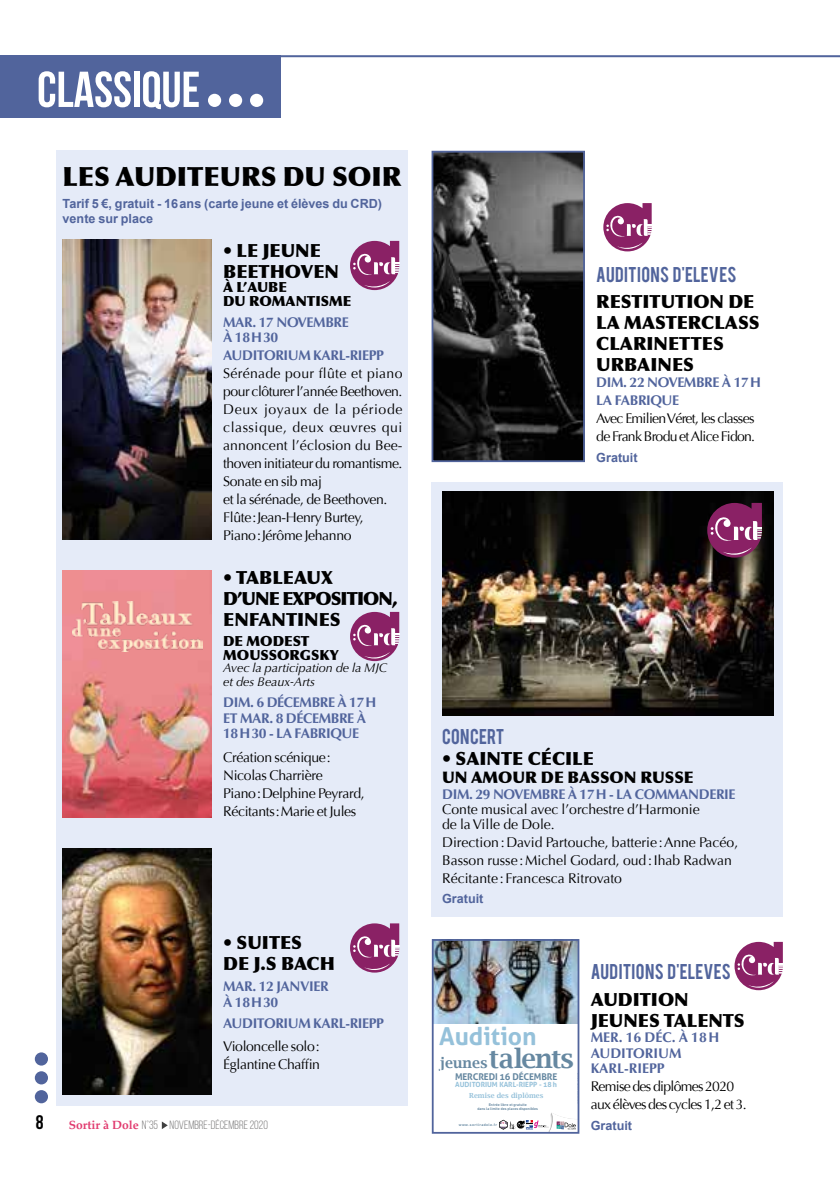
<style>
.page{position:relative;width:840px;height:1191px;background:#fff}
.page>*{position:absolute;margin:0;border:0;box-sizing:border-box;transform-origin:0 0}
.t1{font:700 50.4px "Bebas Neue";color:#fff}
.t2{font:900 26.6px "Optima";color:#000}
.t3{font:600 26.6px "Lucida Bright";letter-spacing:-.05em;color:#6688a1}
.t4{font:700 24.6px "Aller";color:#95c1da}
.t5{font:700 19.6px "Bebas Neue";color:#000}
.t6{font:900 18.2px/21px "Optima";color:#000}
.t7{font:900 18.2px/21px "Optima";letter-spacing:-.03em;color:#000}
.t8{font:16.8px "Bebas";letter-spacing:.015em;color:#51649c}
.t9{font:900 16px "Optima";color:#000}
.t10{font:600 14.4px "Lucida Bright";color:#6688a1}
.t11{font:14px/18px "Optima";letter-spacing:-.025em;color:#000}
.t12{font:700 14px/15.4px "Optima";letter-spacing:-.025em;color:#51649c}
.t13{font:14px/18px "Optima";color:#000}
.t14{font:14px/18px "Optima";letter-spacing:-.05em;color:#000}
.t15{font:900 14px/14px "Optima";color:#000}
.t16{font:700 14px/15.4px "Optima";color:#51649c}
.t17{font:700 12.6px/15.4px "Arial";color:#51649c}
.t18{font:italic 12.6px/14px "Optima";color:#000}
.t19{font:12px "Bebas Neue";color:#7c7b7b}
.t20{font:700 9.4px "Aller";letter-spacing:-.015em;color:#6688a1}
.t21{font:700 7.2px "Aller";color:#95c1da}
.t22{font:600 7px "Lucida Bright";color:#95c1da}
.t23{font:700 3.6px/3.6px "DIN";color:#6688a1;text-align:center}
.t24{font:700 3.6px "DIN";color:#6688a1;scale:1.04 1}
.s1{font-family:"Palatino";font-weight:700;color:#e13b6f}
</style>
<div class="page">
<hr style="left:0;top:55px;width:839px;height:2px;background:#51649c">
<svg style="left:162px;top:1121px;width:6px;height:8px"></svg>
<div style="left:35px;top:1090px;width:13px;height:13px;background:#51649c;border-radius:50%"></div>
<div style="left:35px;top:1071px;width:13px;height:13px;background:#51649c;border-radius:50%"></div>
<div style="left:35px;top:1052px;width:13px;height:13px;background:#51649c;border-radius:50%"></div>
<div style="left:0;top:55px;width:280px;height:63px;background:#51649c"></div>
<div style="left:208px;top:94px;width:13px;height:13px;background:#fff;border-radius:50%"></div>
<div style="left:229px;top:94px;width:13px;height:13px;background:#fff;border-radius:50%"></div>
<div style="left:250px;top:94px;width:13px;height:13px;background:#fff;border-radius:50%"></div>
<div style="left:431px;top:482px;width:351px;height:435px;background:#e5ebf8"></div>
<img style="left:442px;top:491px;width:330px;height:224px">
<svg style="left:706px;top:503px;width:55px;height:54px"></svg>
<svg style="left:734px;top:942px;width:48px;height:48px"></svg>
<img style="left:434px;top:942px;width:142px;height:81px">
<svg style="left:499px;top:1113px;width:77px;height:17px"></svg>
<div style="left:431px;top:939px;width:148px;height:194px;border:2px solid #51649c"></div>
<svg style="left:603px;top:203px;width:48px;height:48px"></svg>
<img style="left:434px;top:154px;width:147px;height:305px">
<div style="left:431px;top:151px;width:153px;height:311px;border:2px solid #51649c"></div>
<div style="left:57px;top:151px;width:351px;height:955px;background:#e5ebf8"></div>
<svg style="left:350px;top:241px;width:49px;height:49px"></svg>
<svg style="left:350px;top:612px;width:49px;height:49px"></svg>
<img style="left:63px;top:571px;width:149px;height:246px">
<img style="left:72px;top:601px;width:130px;height:51px">
<img style="left:63px;top:239px;width:149px;height:301px">
<img style="left:63px;top:848px;width:149px;height:246px">
<svg style="left:350px;top:923px;width:49px;height:49px"></svg>
<h1 class="t1" style="left:37px;top:62px;width:164px">CLASSIQUE</h1>
<h2 class="t2" style="left:63px;top:161px;width:340px">LES AUDITEURS DU SOIR</h2>
<p class="t17" style="left:63px;top:196px;width:321px">Tarif 5 €, gratuit - 16ans (carte jeune et élèves du CRD) vente sur place</p>
<h3 class="t6" style="left:223px;top:240px;width:117px">• LE JEUNE<br>BEETHOVEN</h3>
<p class="t15" style="left:223px;top:280px;width:130px">À L’AUBE<br>DU ROMANTISME</p>
<p class="t12" style="left:223px;top:314px;width:127px">MAR. 17 NOVEMBRE<br>À 18H30</p>
<p class="t12" style="left:223px;top:348px;width:162px">AUDITORIUM KARL-RIEPP</p>
<p class="t11" style="left:223px;top:364px;width:181px">Sérénade pour flûte et piano pour clôturer l’année Beethoven.<br>Deux joyaux de la période classique, deux œuvres qui annoncent l’éclosion du Bee&shy;thoven initiateur du romantisme.<br>Sonate en sib maj<br>et la sérénade, de Beethoven.<br>Flûte:Jean-Henry Burtey,<br>Piano:Jérôme Jehanno</p>
<h3 class="t7" style="left:223px;top:567px;width:176px">• TABLEAUX<br>D’UNE EXPOSITION,<br>ENFANTINES</h3>
<p class="t15" style="left:223px;top:633px;width:117px">DE MODEST<br>MOUSSORGSKY</p>
<p class="t18" style="left:223px;top:661px;width:165px">Avec la participation de la MJC et des Beaux-Arts</p>
<p class="t12" style="left:223px;top:695px;width:155px">DIM. 6 DÉCEMBRE À 17H<br>ET MAR. 8 DÉCEMBRE À<br>18H30 - LA FABRIQUE</p>
<p class="t11" style="left:223px;top:748px;width:143px">Création scénique:<br>Nicolas Charrière<br>Piano:Delphine Peyrard,<br>Récitants:Marie et Jules</p>
<h3 class="t6" style="left:223px;top:932px;width:113px">• SUITES<br>DE J.S BACH</h3>
<p class="t12" style="left:223px;top:979px;width:107px">MAR. 12 JANVIER<br>À 18H30</p>
<p class="t12" style="left:223px;top:1015px;width:162px">AUDITORIUM KARL-RIEPP</p>
<p class="t11" style="left:223px;top:1037px;width:98px">Violoncelle solo:<br>Églantine Chaffin</p>
<h3 class="t5" style="left:36px;top:1112px;width:9px">8</h3>
<p class="t19" style="left:69px;top:1118px;width:201px"><span class="s1">Sortir à Dole</span> N°35 NOVEMBRE-DÉCEMBRE 2020</p>
<p class="t8" style="left:596px;top:262px;width:141px">AUDITIONS D'ELEVES</p>
<h3 class="t6" style="left:596px;top:291px;width:165px">RESTITUTION DE<br>LA MASTERCLASS<br>CLARINETTES<br>URBAINES</h3>
<p class="t12" style="left:596px;top:373px;width:166px;line-height:18.2px">DIM. 22 NOVEMBRE À 17H<br>LA FABRIQUE</p>
<p class="t14" style="left:596px;top:409px;width:160px">Avec Emilien Véret, les classes de Frank Brodu et Alice Fidon.</p>
<p class="t17" style="left:596px;top:450px;width:43px">Gratuit</p>
<p class="t8" style="left:442px;top:724px;width:64px">CONCERT</p>
<h3 class="t6" style="left:442px;top:748px;width:153px">• SAINTE CÉCILE</h3>
<p class="t9" style="left:442px;top:768px;width:253px">UN AMOUR DE BASSON RUSSE</p>
<p class="t12" style="left:442px;top:786px;width:295px">DIM. 29 NOVEMBRE À 17H - LA COMMANDERIE</p>
<p class="t13" style="left:442px;top:801px;width:259px;line-height:15.4px">Conte musical avec l’orchestre d’Harmonie de la Ville de Dole.</p>
<p class="t13" style="left:442px;top:834px;width:297px">Direction:David Partouche, batterie:Anne Pacéo,<br>Basson russe:Michel Godard, oud:Ihab Radwan<br>Récitante:Francesca Ritrovato</p>
<p class="t17" style="left:442px;top:891px;width:43px">Gratuit</p>
<h3 class="t4" style="left:439px;top:1021px;width:99px">Audition</h3>
<p class="t20" style="left:455px;top:1070px;width:104px">MERCREDI 16 DÉCEMBRE</p>
<p class="t21" style="left:455px;top:1080px;width:103px">AUDITORIUM KARL-RIEPP - 18h</p>
<p class="t22" style="left:469px;top:1091px;width:76px">Remise des diplômes</p>
<p class="t23" style="left:477px;top:1102px;width:62px">Entrée libre et gratuite<br>dans la limite des places disponibles</p>
<h2 class="t3" style="left:488px;top:1043px;width:86px">talents</h2>
<p class="t10" style="left:439px;top:1054px;width:49px">jeunes</p>
<p class="t24" style="left:458px;top:1122px;width:38px">www.sortiradole.fr</p>
<p class="t8" style="left:590px;top:959px;width:141px">AUDITIONS D'ELEVES</p>
<h3 class="t6" style="left:590px;top:989px;width:155px">AUDITION<br>JEUNES TALENTS</h3>
<p class="t16" style="left:590px;top:1030px;width:130px">MER. 16 DÉC. À 18H<br>AUDITORIUM<br>KARL-RIEPP</p>
<p class="t14" style="left:590px;top:1077px;width:157px">Remise des diplômes 2020 aux élèves des cycles 1,2 et 3.</p>
<p class="t17" style="left:590px;top:1118px;width:43px">Gratuit</p>
</div>
